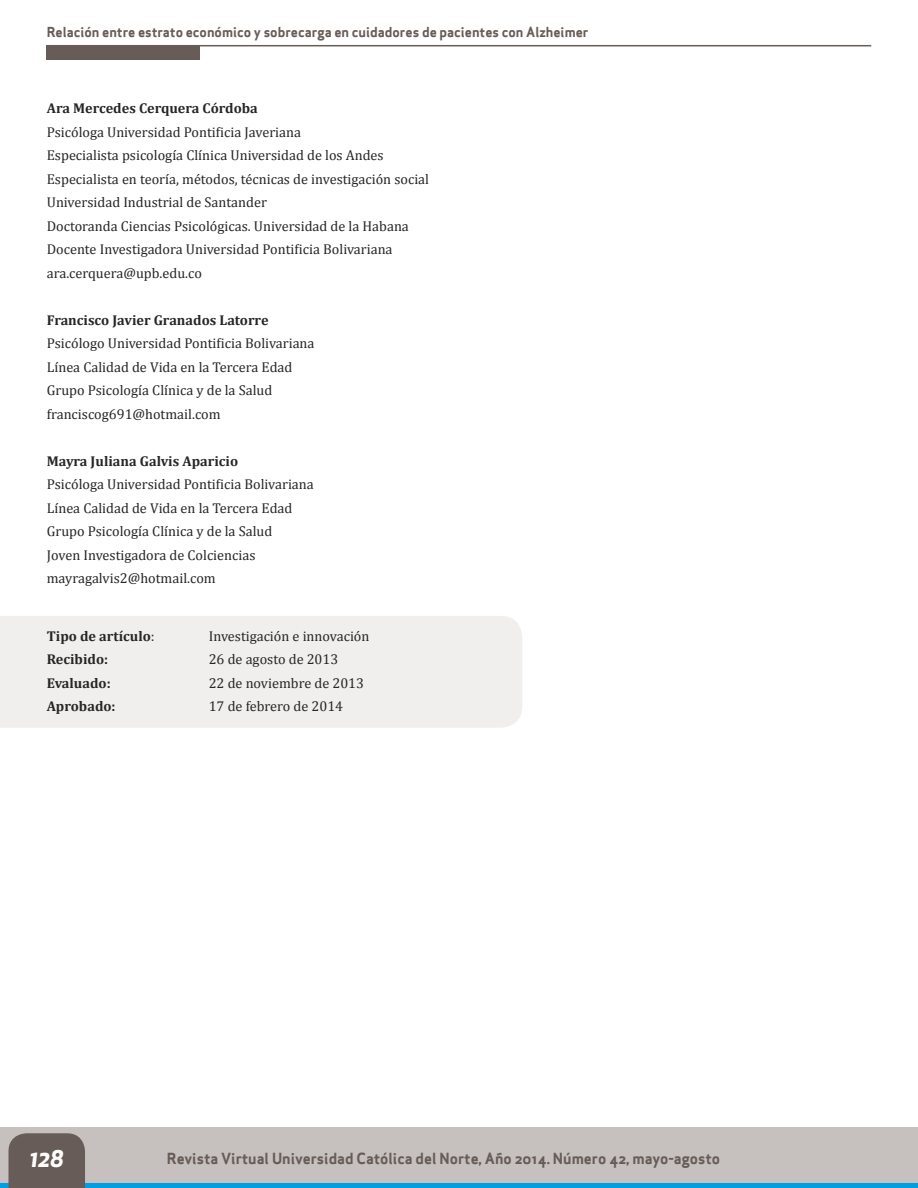
<style>
.page{position:relative;width:918px;height:1188px;background:#fff}
.page>*{position:absolute;margin:0;border:0;box-sizing:border-box;transform-origin:0 0}
.t1{font:italic 700 22.5px "Apex New";color:#fff}
.t2{font:15px "Apex Sans Bold ST";color:#675c57}
.t3{font:14.25px/23.5px "Cambria";color:#262626}
.t4{font:700 14.25px "Cambria";color:#262626}
.t5{font:13.5px "Apex Sans Bold ST";color:#675c57}
.s1{font-weight:400}
</style>
<div class="page">
<div style="left:0;top:1128px;width:918px;height:60px;background:#c6c1bf"></div>
<hr style="left:0;top:1184px;width:918px;height:4px;background:#009fe3">
<div style="left:9px;top:1133px;width:76px;height:55px;background:#675c57"></div>
<hr style="left:47px;top:45px;width:824px;height:1px;background:#675c57">
<div style="left:47px;top:45px;width:153px;height:14px;background:#675c57"></div>
<div style="left:0;top:616px;width:522px;height:112px;background:#f0efee"></div>
<p class="t5" style="left:47px;top:23px;width:543px">Relación entre estrato económico y sobrecarga en cuidadores de pacientes con Alzheimer</p>
<p class="t4" style="left:47px;top:98px;width:213px">Ara Mercedes Cerquera Córdoba</p>
<p class="t3" style="left:47px;top:120px;width:384px">Psicóloga Universidad Pontificia Javeriana<br>Especialista psicología Clínica Universidad de los Andes Especialista en teoría, métodos, técnicas de investigación social Universidad Industrial de Santander<br>Doctoranda Ciencias Psicológicas. Universidad de la Habana Docente Investigadora Universidad Pontificia Bolivariana ara.cerquera@upb.edu.co</p>
<p class="t4" style="left:47px;top:310px;width:223px">Francisco Javier Granados Latorre</p>
<p class="t3" style="left:47px;top:331px;width:269px">Psicólogo Universidad Pontificia Bolivariana Línea Calidad de Vida en la Tercera Edad Grupo Psicología Clínica y de la Salud franciscog691@hotmail.com</p>
<p class="t4" style="left:47px;top:451px;width:193px">Mayra Juliana Galvis Aparicio</p>
<p class="t3" style="left:47px;top:472px;width:269px">Psicóloga Universidad Pontificia Bolivariana Línea Calidad de Vida en la Tercera Edad Grupo Psicología Clínica y de la Salud<br>Joven Investigadora de Colciencias mayragalvis2@hotmail.com</p>
<p class="t4" style="left:47px;top:626px;width:109px">Tipo de artículo<span class="s1">:</span></p>
<p class="t3" style="left:209px;top:624px;width:162px">Investigación e innovación</p>
<p class="t4" style="left:47px;top:649px;width:63px">Recibido:</p>
<p class="t3" style="left:209px;top:647px;width:131px">26 de agosto de 2013</p>
<p class="t4" style="left:47px;top:673px;width:65px">Evaluado:</p>
<p class="t3" style="left:209px;top:671px;width:157px">22 de noviembre de 2013</p>
<p class="t4" style="left:47px;top:696px;width:70px">Aprobado:</p>
<p class="t3" style="left:209px;top:694px;width:136px">17 de febrero de 2014</p>
<h1 class="t1" style="left:30px;top:1142px;width:35px">128</h1>
<p class="t2" style="left:167px;top:1148px;width:555px">Revista Virtual Universidad Católica del Norte, Año 2014. Número 42, mayo-agosto</p>
</div>
